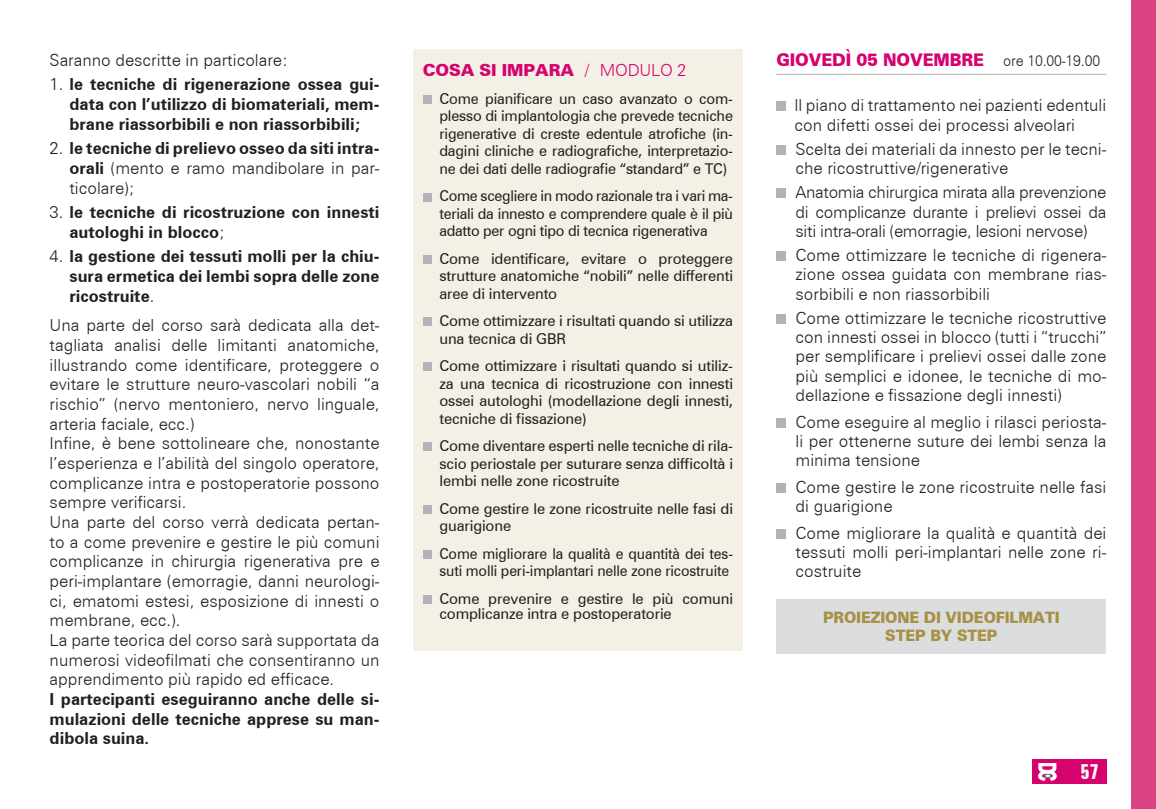
<style>
.page{position:relative;width:1156px;height:809px;background:#fff}
.page>*{position:absolute;margin:0;border:0;box-sizing:border-box;transform-origin:0 0}
.t1{font:700 extra-condensed 21px "Zurich BT";color:#fff}
.t2{font:900 17.5px "Zurich BT";letter-spacing:-.01em;color:#d6026d;scale:.95 1}
.t3{font:300 16.62px/19.6px "Zurich BT";color:#231f20;text-align:justify}
.t4{font:700 16.62px/19.6px "Zurich BT";color:#231f20;text-align:justify}
.t5{font:300 16.62px/19.2px "Zurich BT";color:#231f20;scale:.95 1}
.t6{font:900 16.62px "Zurich BT";letter-spacing:-.01em;color:#d6026d}
.t7{font:900 15.75px/18.4px "Zurich BT";letter-spacing:-.01em;color:#a69144;text-align:center;scale:.95 1}
.t8{font:14.88px/17.5px "Zurich BT";letter-spacing:-.01em;color:#231f20;text-align:justify}
.t9{font:14.88px/17.5px "Zurich BT";letter-spacing:-.01em;color:#231f20;scale:.95 1}
.s1{font-weight:300}
.s2{font-weight:300;font-size:14.88px;color:#231f20}
</style>
<div class="page">
<div style="left:1131px;top:0;width:25px;height:809px;background:#d94382"></div>
<div style="left:1032px;top:759px;width:74px;height:25px;background:#d6026d"></div>
<svg style="left:1038px;top:763px;width:18px;height:17px"></svg>
<hr style="left:776px;top:74px;width:330px;height:1px;background:#b2b3b7">
<div style="left:776px;top:101px;width:10px;height:10px;background:#b2b3b7"></div>
<div style="left:776px;top:145px;width:10px;height:10px;background:#b2b3b7"></div>
<div style="left:776px;top:188px;width:10px;height:10px;background:#b2b3b7"></div>
<div style="left:776px;top:251px;width:10px;height:10px;background:#b2b3b7"></div>
<div style="left:776px;top:314px;width:10px;height:10px;background:#b2b3b7"></div>
<div style="left:776px;top:417px;width:10px;height:10px;background:#b2b3b7"></div>
<div style="left:776px;top:483px;width:10px;height:10px;background:#b2b3b7"></div>
<div style="left:776px;top:529px;width:10px;height:10px;background:#b2b3b7"></div>
<div style="left:776px;top:599px;width:330px;height:55px;background:#dcdddf"></div>
<div style="left:413px;top:50px;width:330px;height:601px;background:#f4f0e6"></div>
<div style="left:423px;top:95px;width:9px;height:9px;background:#b2b3b7"></div>
<div style="left:423px;top:193px;width:9px;height:8px;background:#b2b3b7"></div>
<div style="left:423px;top:255px;width:9px;height:9px;background:#b2b3b7"></div>
<div style="left:423px;top:317px;width:9px;height:9px;background:#b2b3b7"></div>
<div style="left:423px;top:362px;width:9px;height:9px;background:#b2b3b7"></div>
<div style="left:423px;top:442px;width:9px;height:9px;background:#b2b3b7"></div>
<div style="left:423px;top:505px;width:9px;height:8px;background:#b2b3b7"></div>
<div style="left:423px;top:550px;width:9px;height:8px;background:#b2b3b7"></div>
<div style="left:423px;top:595px;width:9px;height:8px;background:#b2b3b7"></div>
<p class="t3" style="left:50px;top:50px;width:240px">Saranno descritte in particolare:</p>
<p class="t4" style="left:69px;top:74px;width:312px;text-indent:-20px"><span class="s1">1.</span> le tecniche di rigenerazione ossea gui&shy;data con l’utilizzo di biomateriali, mem&shy;brane riassorbibili e non riassorbibili;</p>
<p class="t4" style="left:69px;top:138px;width:312px;text-indent:-20px"><span class="s1">2.</span> le tecniche di prelievo osseo da siti intra&shy;orali <span class="s1">(mento e ramo mandibolare in par&shy;ticolare);</span></p>
<p class="t4" style="left:69px;top:202px;width:312px;text-indent:-20px"><span class="s1">3.</span> le tecniche di ricostruzione con innesti autologhi in blocco<span class="s1">;</span></p>
<p class="t4" style="left:69px;top:247px;width:312px;text-indent:-20px"><span class="s1">4.</span> la gestione dei tessuti molli per la chiu&shy;sura ermetica dei lembi sopra delle zone ricostruite<span class="s1">.</span></p>
<p class="t3" style="left:50px;top:315px;width:331px;text-align:left">Una parte del corso sarà dedicata alla det&shy;tagliata analisi delle limitanti anatomiche, illustrando come identificare, proteggere o evitare le strutture neuro-vascolari nobili “a rischio” (nervo mentoniero, nervo linguale, arteria faciale, ecc.)<br>Infine, è bene sottolineare che, nonostante l’esperienza e l’abilità del singolo operatore, complicanze intra e postoperatorie possono sempre verificarsi.<br>Una parte del corso verrà dedicata pertan&shy;to a come prevenire e gestire le più comuni complicanze in chirurgia rigenerativa pre e peri-implantare (emorragie, danni neurologi&shy;ci, ematomi estesi, esposizione di innesti o membrane, ecc.).<br>La parte teorica del corso sarà supportata da numerosi videofilmati che consentiranno un apprendimento più rapido ed efficace.</p>
<p class="t4" style="left:50px;top:689px;width:331px">I partecipanti eseguiranno anche delle si&shy;mulazioni delle tecniche apprese su man&shy;dibola suina.</p>
<p class="t6" style="left:423px;top:60px;width:265px">COSA SI IMPARA <span class="s1">/ MODULO 2</span></p>
<p class="t8" style="left:439px;top:90px;width:295px">Come pianificare un caso avanzato o com&shy;plesso di implantologia che prevede tecniche rigenerative di creste edentule atrofiche (in&shy;dagini cliniche e radiografiche, interpretazio&shy;ne dei dati delle radiografie “standard” e TC)</p>
<p class="t8" style="left:439px;top:187px;width:295px">Come scegliere in modo razionale tra i vari ma&shy;teriali da innesto e comprendere quale è il più adatto per ogni tipo di tecnica rigenerativa</p>
<p class="t8" style="left:439px;top:250px;width:295px">Come identificare, evitare o proteggere strutture anatomiche “nobili” nelle differenti aree di intervento</p>
<p class="t8" style="left:439px;top:312px;width:295px">Come ottimizzare i risultati quando si utilizza una tecnica di GBR</p>
<p class="t8" style="left:439px;top:357px;width:295px">Come ottimizzare i risultati quando si utiliz&shy;za una tecnica di ricostruzione con innesti ossei autologhi (modellazione degli innesti, tecniche di fissazione)</p>
<p class="t8" style="left:439px;top:437px;width:295px">Come diventare esperti nelle tecniche di rila&shy;scio periostale per suturare senza difficoltà i lembi nelle zone ricostruite</p>
<p class="t8" style="left:439px;top:499px;width:295px">Come gestire le zone ricostruite nelle fasi di guarigione</p>
<p class="t9" style="left:439px;top:544px;width:311px">Come migliorare la qualità e quantità dei tes&shy;suti molli peri-implantari nelle zone ricostruite</p>
<p class="t8" style="left:439px;top:590px;width:295px;line-height:15.8px">Come prevenire e gestire le più comuni complicanze intra e postoperatorie</p>
<p class="t2" style="left:776px;top:50px;width:342px">GIOVEDÌ 05 NOVEMBRE <span class="s2">ore 10.00-19.00</span></p>
<p class="t5" style="left:795px;top:96px;width:330px">Il piano di trattamento nei pazienti edentuli con difetti ossei dei processi alveolari</p>
<p class="t3" style="left:795px;top:139px;width:312px">Scelta dei materiali da innesto per le tecni&shy;che ricostruttive/rigenerative</p>
<p class="t3" style="left:795px;top:183px;width:312px">Anatomia chirurgica mirata alla prevenzione di complicanze durante i prelievi ossei da siti intra-orali (emorragie, lesioni nervose)</p>
<p class="t3" style="left:795px;top:245px;width:312px">Come ottimizzare le tecniche di rigenera&shy;zione ossea guidata con membrane rias&shy;sorbibili e non riassorbibili</p>
<p class="t3" style="left:795px;top:308px;width:312px">Come ottimizzare le tecniche ricostruttive con innesti ossei in blocco (tutti i “trucchi” per semplificare i prelievi ossei dalle zone più semplici e idonee, le tecniche di mo&shy;dellazione e fissazione degli innesti)</p>
<p class="t3" style="left:795px;top:412px;width:312px">Come eseguire al meglio i rilasci periosta&shy;li per ottenerne suture dei lembi senza la minima tensione</p>
<p class="t3" style="left:795px;top:477px;width:312px">Come gestire le zone ricostruite nelle fasi di guarigione</p>
<p class="t3" style="left:795px;top:523px;width:312px">Come migliorare la qualità e quantità dei tessuti molli peri-implantari nelle zone ri&shy;costruite</p>
<p class="t7" style="left:823px;top:607px;width:251px">PROIEZIONE DI VIDEOFILMATI<br>STEP BY STEP</p>
<p class="t1" style="left:1080px;top:760px;width:20px">57</p>
</div>
